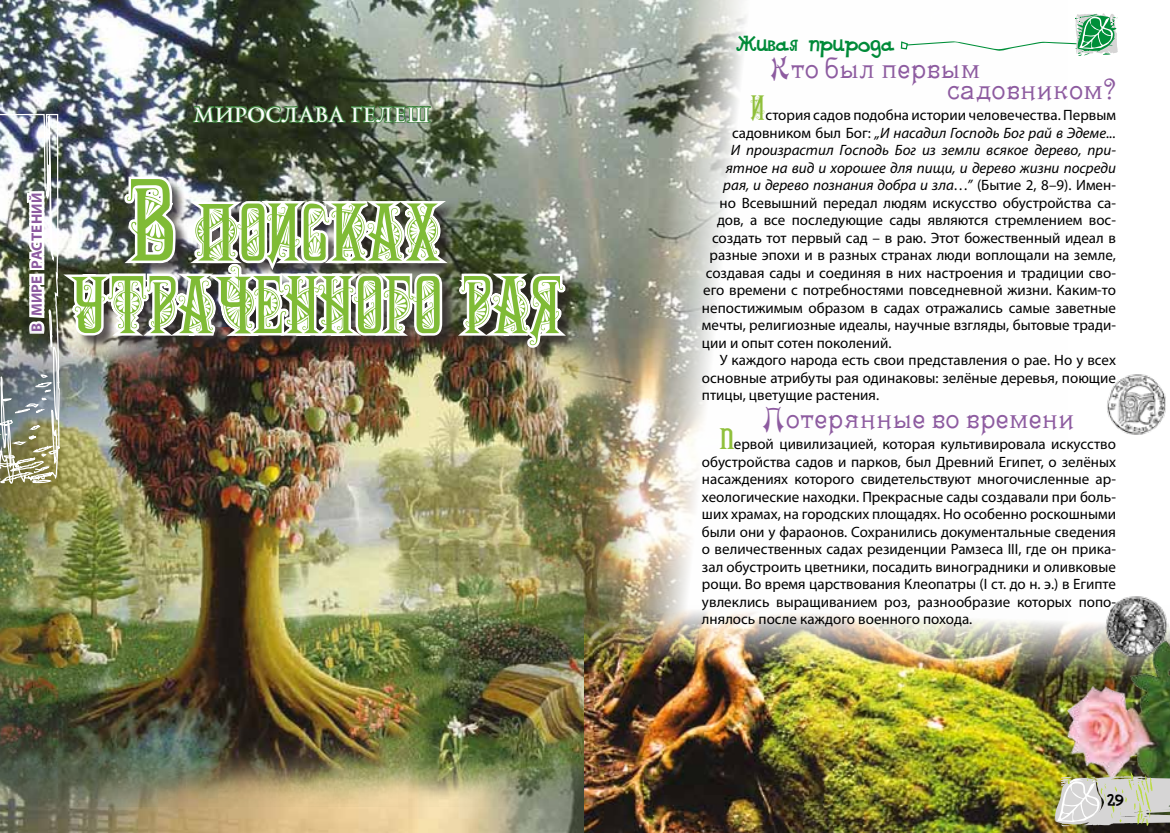
<style>
.page{position:relative;width:1170px;height:833px;background:#fff}
.page>*{position:absolute;margin:0;border:0;box-sizing:border-box;transform-origin:0 0}
.t1{font:87.5px/72.5px "Marta Decor Two";color:#80bb36}
.t2{font:47.5px "Marta Decor Two";color:#90c03c}
.t3{font:37.5px "Marta Decor Two";color:#90c03c}
.t4{font:30px/21.2px "Matilda";color:#8d5ba0}
.t5{font:21.25px "DS Goose";color:#008a38}
.t6{font:20px "PF Monumenta Pro";color:#fff}
.t7{font:17.5px "DS Goose";color:#000}
.t8{font:15px/17.5px "Myriad Pro";color:#000;text-align:justify}
.t9{font:italic 15px "Myriad Pro";color:#000}
.t10{font:700 15px "Myriad Pro";letter-spacing:.02em;color:#8d5ba0}
.s1{font-size:125px}
.s2{font-style:normal}
</style>
<div class="page">
<img style="left:0;top:0;width:747px;height:833px">
<img style="left:0;top:328px;width:670px;height:478px">
<img style="left:114px;top:0;width:459px;height:266px">
<img style="left:0;top:113px;width:122px;height:158px">
<img style="left:0;top:271px;width:135px;height:517px">
<img style="left:135px;top:39px;width:437px;height:794px">
<img style="left:584px;top:606px;width:585px;height:227px">
<img style="left:1113px;top:596px;width:47px;height:10px">
<img style="left:1107px;top:374px;width:59px;height:61px">
<img style="left:1028px;top:606px;width:141px;height:216px">
<svg style="left:900px;top:13px;width:217px;height:43px"></svg>
<img style="left:1053px;top:772px;width:116px;height:54px">
<p class="t10" style="left:27px;top:332px;width:141px;rotate:-90deg">В МИРЕ РАСТЕНИЙ</p>
<h3 class="t6" style="left:193px;top:102px;width:239px">Мирослава Гелеш</h3>
<h1 class="t1" style="left:71px;top:198px;width:494px;text-indent:55px"><span class="s1">В</span> поисках утраченного рая</h1>
<h3 class="t5" style="left:736px;top:31px;width:160px">Живая природа</h3>
<h3 class="t4" style="left:947px;top:58px;width:170px;text-indent:-177px">Кто был первым садовником?</h3>
<h3 class="t3" style="left:751px;top:90px;width:15px">И</h3>
<p class="t8" style="left:765px;top:106px;width:352px">стория садов подобна истории человечества. Первым</p>
<p class="t9" style="left:732px;top:123px;width:385px"><span class="s2">садовником был Бог:</span> „И насадил Господь Бог рай в Эдеме...</p>
<p class="t9" style="left:730px;top:141px;width:386px">И произрастил Господь Бог из земли всякое дерево, при-</p>
<p class="t9" style="left:725px;top:158px;width:392px">ятное на вид и хорошее для пищи, и дерево жизни посреди</p>
<p class="t9" style="left:723px;top:176px;width:394px">рая, и дерево познания добра и зла…” <span class="s2">(Бытие 2, 8–9). Имен-</span></p>
<p class="t8" style="left:719px;top:194px;width:398px">но Всевышний передал людям искусство обустройства са-</p>
<p class="t8" style="left:717px;top:211px;width:400px">дов, а все последующие сады являются стремлением вос-</p>
<p class="t8" style="left:712px;top:229px;width:405px">создать тот первый сад – в раю. Этот божественный идеал в</p>
<p class="t8" style="left:709px;top:246px;width:408px">разные эпохи и в разных странах люди воплощали на земле,</p>
<p class="t8" style="left:705px;top:264px;width:411px">создавая сады и соединяя в них настроения и традиции сво-</p>
<p class="t8" style="left:703px;top:281px;width:414px">его времени с потребностями повседневной жизни. Каким-то</p>
<p class="t8" style="left:702px;top:299px;width:415px">непостижимым образом в садах отражались самые заветные</p>
<p class="t8" style="left:702px;top:316px;width:415px">мечты, религиозные идеалы, научные взгляды, бытовые тради-</p>
<p class="t8" style="left:702px;top:334px;width:191px">ции и опыт сотен поколений.</p>
<p class="t8" style="left:719px;top:351px;width:398px">У каждого народа есть свои представления о рае. Но у всех</p>
<p class="t8" style="left:702px;top:369px;width:415px">основные атрибуты рая одинаковы: зелёные деревья, поющие</p>
<p class="t8" style="left:702px;top:386px;width:179px">птицы, цветущие растения.</p>
<h3 class="t4" style="left:761px;top:408px;width:314px">Потерянные во времени</h3>
<h2 class="t2" style="left:719px;top:411px;width:16px">п</h2>
<p class="t8" style="left:702px;top:435px;width:415px;text-indent:32px">ервой цивилизацией, которая культивировала искусство обустройства садов и парков, был Древний Египет, о зелёных насаждениях которого свидетельствуют многочисленные ар&shy;хеологические находки. Прекрасные сады создавали при боль&shy;ших храмах, на городских площадях. Но особенно роскошными были они у фараонов. Сохранились документальные сведения о величественных садах резиденции Рамзеса III, где он прика&shy;зал обустроить цветники, посадить виноградники и оливковые рощи. Во время царствования Клеопатры (I ст. до н. э.) в Египте увлеклись выращиванием роз, разнообразие которых попо&shy;лнялось после каждого военного похода.</p>
<p class="t7" style="left:1107px;top:789px;width:18px">29</p>
</div>
